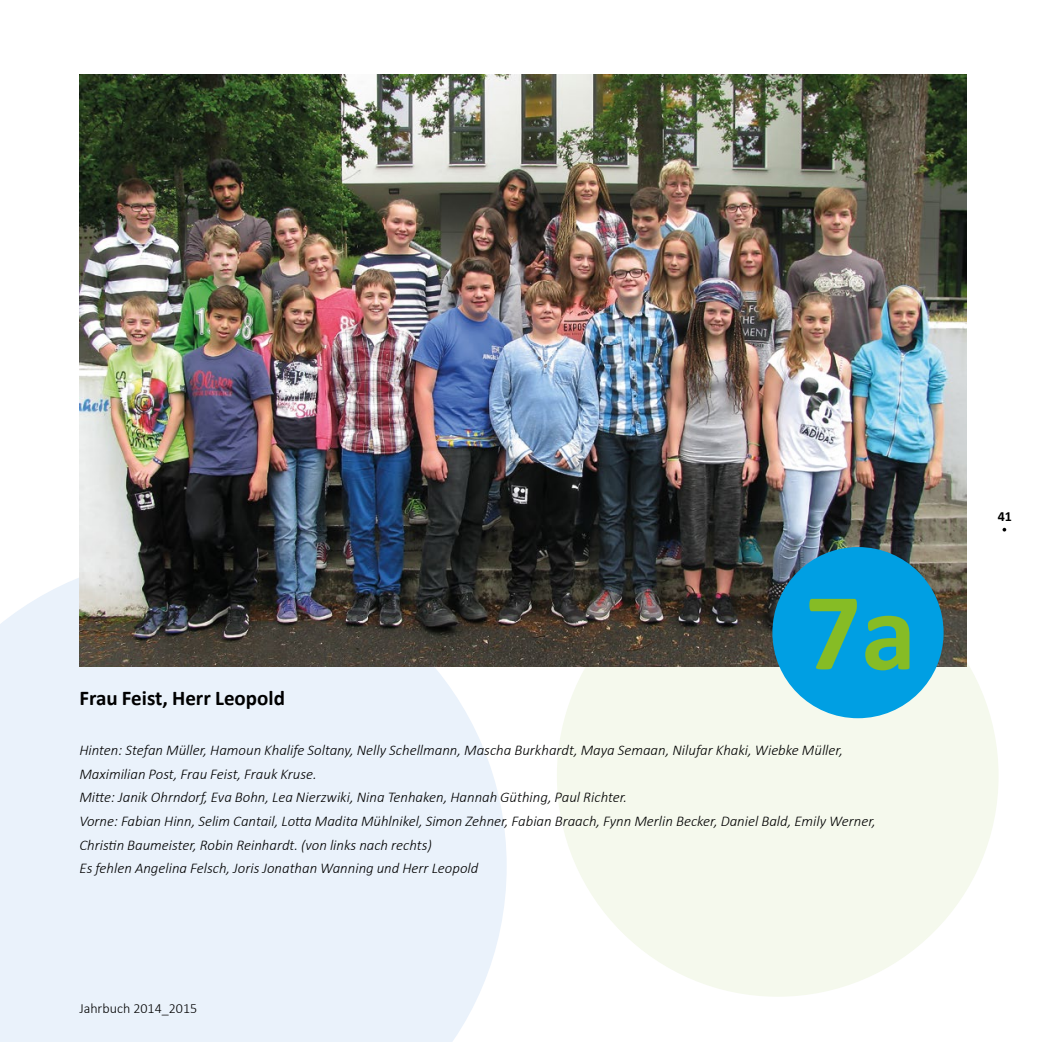
<style>
.page{position:relative;width:1042px;height:1042px;background:#fff}
.page>*{position:absolute;margin:0;border:0;box-sizing:border-box;transform-origin:0 0}
.t1{font:700 111.12px "Calibri";color:#86bc25}
.t2{font:700 21px "Calibri";color:#000}
.t3{font:italic 300 14.88px/23.6px "Calibri";color:#000}
.t4{font:300 14px "Calibri";color:#000}
.t5{font:700 14px "Calibri";color:#000}
</style>
<div class="page">
<svg style="left:1002px;top:528px;width:4px;height:3px"></svg>
<div style="left:557px;top:555px;width:441px;height:441px;background:#f5f9ed;border-radius:50%"></div>
<div style="left:0;top:578px;width:507px;height:464px;background:#eaf2fb"></div>
<img style="left:79px;top:74px;width:888px;height:592px">
<div style="left:772px;top:547px;width:171px;height:171px;background:#009fe3;border-radius:50%"></div>
<h1 class="t1" style="left:805px;top:561px;width:113px">7a</h1>
<h2 class="t2" style="left:79px;top:684px;width:207px">Frau Feist, Herr Leopold</h2>
<p class="t3" style="left:79px;top:738px;width:798px">Hinten: Stefan Müller, Hamoun Khalife Soltany, Nelly Schellmann, Mascha Burkhardt, Maya Semaan, Nilufar Khaki, Wiebke Müller, Maximilian Post, Frau Feist, Frauk Kruse.<br>Mitte: Janik Ohrndorf, Eva Bohn, Lea Nierzwiki, Nina Tenhaken, Hannah Güthing, Paul Richter.<br>Vorne: Fabian Hinn, Selim Cantail, Lotta Madita Mühlnikel, Simon Zehner, Fabian Braach, Fynn Merlin Becker, Daniel Bald, Emily Werner, Christin Baumeister, Robin Reinhardt. (von links nach rechts)<br>Es fehlen Angelina Felsch, Joris Jonathan Wanning und Herr Leopold</p>
<p class="t4" style="left:79px;top:999px;width:119px">Jahrbuch 2014_2015</p>
<p class="t5" style="left:997px;top:507px;width:16px">41</p>
</div>
